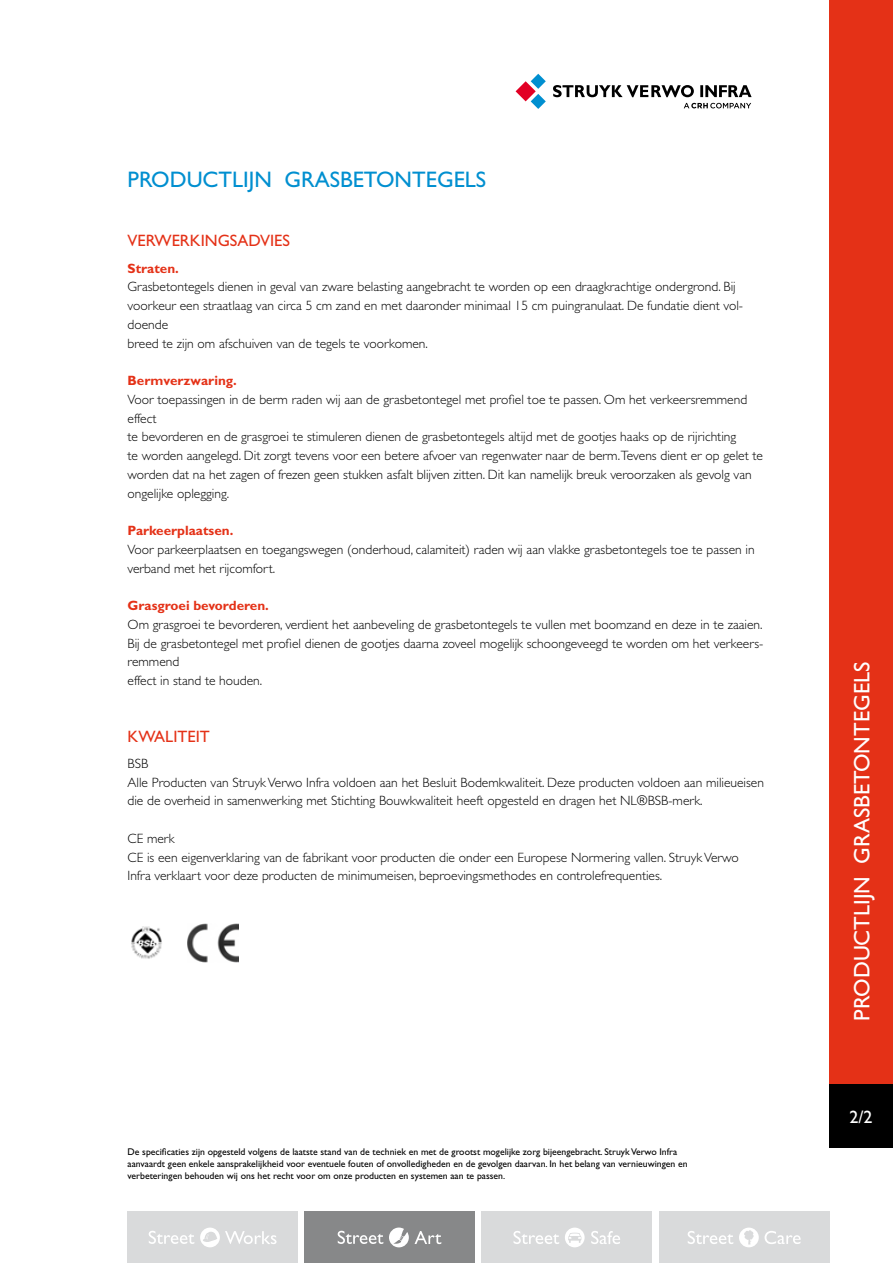
<style>
.page{position:relative;width:893px;height:1263px;background:#fff}
.page>*{position:absolute;margin:0;border:0;box-sizing:border-box;transform-origin:0 0}
.t1{font:22.5px "Gill Sans";color:#008fd0}
.t2{font:22.5px "Gill Sans";color:#fff}
.t3{font:18px "Gill Sans";color:#fff}
.t4{font:16.5px "Gill Sans";color:#e43117}
.t5{font:300 13.5px/18.8px "Gill Sans";color:#000}
.t6{font:700 13.5px "Gill Sans";color:#e43117}
.t7{font:9.75px/11.7px "Gill Sans";color:#000}
</style>
<div class="page">
<img style="left:131px;top:926px;width:31px;height:33px">
<img style="left:187px;top:924px;width:52px;height:38px">
<div style="left:659px;top:1212px;width:170px;height:51px;background:#d9dadb"></div>
<svg style="left:739px;top:1227px;width:62px;height:20px"></svg>
<svg style="left:688px;top:1231px;width:45px;height:13px"></svg>
<div style="left:482px;top:1212px;width:170px;height:51px;background:#d9dadb"></div>
<svg style="left:565px;top:1227px;width:20px;height:20px"></svg>
<svg style="left:591px;top:1231px;width:29px;height:13px"></svg>
<svg style="left:513px;top:1231px;width:46px;height:13px"></svg>
<div style="left:304px;top:1212px;width:171px;height:51px;background:#878889"></div>
<svg style="left:415px;top:1231px;width:26px;height:13px"></svg>
<svg style="left:389px;top:1227px;width:20px;height:20px"></svg>
<svg style="left:338px;top:1231px;width:45px;height:13px"></svg>
<div style="left:128px;top:1212px;width:170px;height:51px;background:#d9dadb"></div>
<svg style="left:200px;top:1227px;width:77px;height:20px"></svg>
<svg style="left:149px;top:1231px;width:45px;height:13px"></svg>
<div style="left:829px;top:0;width:64px;height:1084px;background:#e43117"></div>
<svg style="left:516px;top:74px;width:30px;height:35px"></svg>
<svg style="left:553px;top:85px;width:199px;height:12px"></svg>
<svg style="left:684px;top:103px;width:67px;height:5px"></svg>
<div style="left:829px;top:1084px;width:64px;height:64px;background:#000"></div>
<h1 class="t1" style="left:128px;top:166px;width:360px">Productlijn Grasbetonteg els</h1>
<p class="t4" style="left:128px;top:231px;width:164px">Verwerking sadvies</p>
<p class="t6" style="left:128px;top:260px;width:53px">Straten.</p>
<p class="t5" style="left:128px;top:277px;width:617px">Grasbetontegels dienen in geval van zware belasting aangebracht te worden op een draagkrachtige ondergrond. Bij voorkeur een straatlaag van circa 5 cm zand en met daaronder minimaal 15 cm puingranulaat. De fundatie dient vol&shy;doende<br>breed te zijn om afschuiven van de tegels te voorkomen.</p>
<p class="t6" style="left:128px;top:372px;width:111px">Bermverzwaring.</p>
<p class="t5" style="left:128px;top:390px;width:637px">Voor toepassingen in de berm raden wij aan de grasbetontegel met profiel toe te passen. Om het verkeersremmend effect<br>te bevorderen en de grasgroei te stimuleren dienen de grasbetontegels altijd met de gootjes haaks op de rijrichting<br>te worden aangelegd. Dit zorgt tevens voor een betere afvoer van regenwater naar de berm.Tevens dient er op gelet te worden dat na het zagen of frezen geen stukken asfalt blijven zitten. Dit kan namelijk breuk veroorzaken als gevolg van ongelijke oplegging.</p>
<p class="t6" style="left:128px;top:522px;width:107px">Parkeerplaatsen.</p>
<p class="t5" style="left:128px;top:540px;width:629px">Voor parkeerplaatsen en toegangswegen (onderhoud, calamiteit) raden wij aan vlakke grasbetontegels toe te passen in verband met het rijcomfort.</p>
<p class="t6" style="left:128px;top:597px;width:143px">Grasgroei bevorderen.</p>
<p class="t5" style="left:128px;top:615px;width:637px">Om grasgroei te bevorderen, verdient het aanbeveling de grasbetontegels te vullen met boomzand en deze in te zaaien.<br>Bij de grasbetontegel met profiel dienen de gootjes daarna zoveel mogelijk schoongeveegd te worden om het verkeers&shy;remmend<br>effect in stand te houden.</p>
<p class="t4" style="left:128px;top:727px;width:84px">Kwaliteit</p>
<p class="t5" style="left:128px;top:754px;width:638px">BSB<br>Alle Producten van Struyk Verwo Infra voldoen aan het Besluit Bodemkwaliteit. Deze producten voldoen aan milieueisen die de overheid in samenwerking met Stichting Bouwkwaliteit heeft opgesteld en dragen het N L®BSB-merk.</p>
<p class="t5" style="left:128px;top:829px;width:613px">CE merk<br>CE is een eigenverklaring van de fabrikant voor producten die onder een Europese N ormering vallen. Struyk Verwo<br>Infra verklaart voor deze producten de minimumeisen, beproevingsmethodes en controlefrequenties.</p>
<p class="t7" style="left:128px;top:1146px;width:562px">De specificaties zijn opgesteld volgens de laatste stand van de techniek en met de grootst mogelijke zorg bijeengebracht. Struyk Verwo Infra aanvaardt geen enkele aansprakelijkheid voor eventuele fouten of onvolledigheden en de gevolgen daarvan. In het belang van vernieuwingen en verbeteringen behouden wij ons het recht voor om onze producten en systemen aan te passen.</p>
<h1 class="t2" style="left:849px;top:1020px;width:360px;rotate:-90deg">Productlijn Grasbetonteg els</h1>
<h2 class="t3" style="left:858px;top:1106px;width:16px">/2</h2>
</div>
